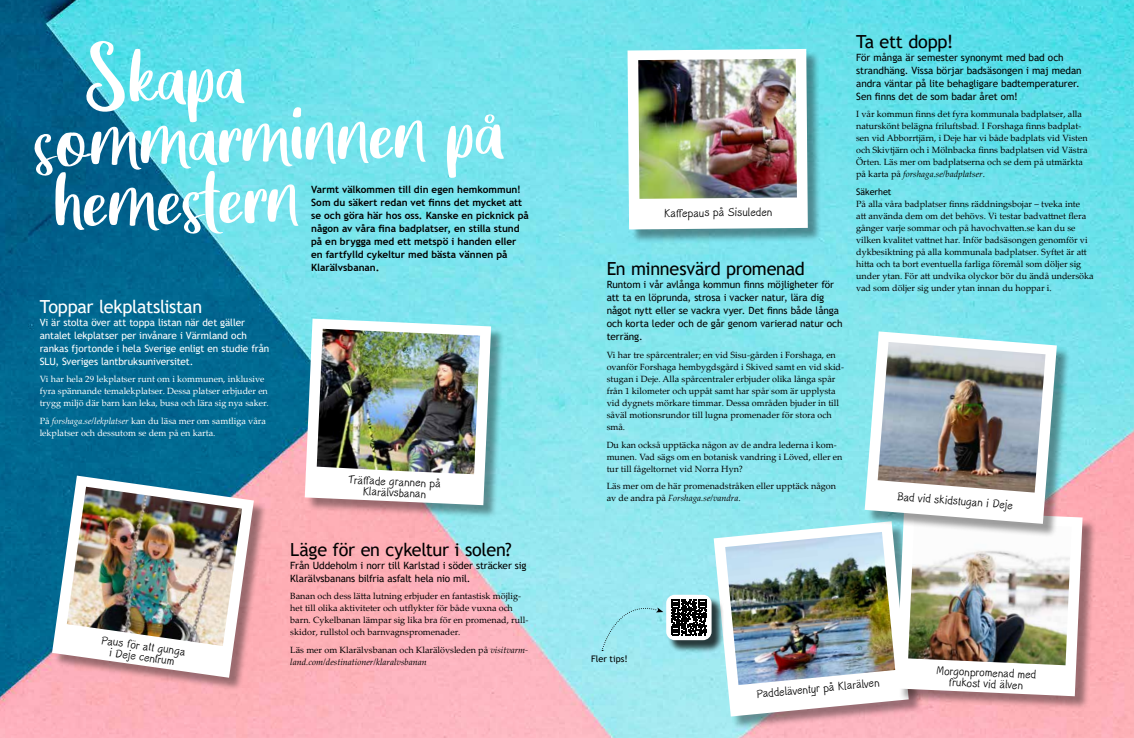
<style>
.page{position:relative;width:1134px;height:738px;background:#fff}
.page>*{position:absolute;margin:0;border:0;box-sizing:border-box;transform-origin:0 0}
.t1{font:53px "Great Wishes";color:#fff}
.t2{font:18px "Trebuchet MS";letter-spacing:-.015em;color:#000}
.t3{font:18px "Trebuchet MS";letter-spacing:-.015em;color:#fff}
.t4{font:13px/11px "Delve Hand";letter-spacing:-.015em;color:#000;text-align:center}
.t5{font:10px/13px "Trebuchet MS";letter-spacing:-.005em;color:#000}
.t6{font:700 10px/13px "Trebuchet MS";color:#000}
.t7{font:10px/13px "Trebuchet MS";letter-spacing:-.005em;color:#fff}
.t8{font:9px/12px "Palatino Linotype";color:#000}
.t9{font:9px/12px "Palatino Linotype";color:#fff}
.t10{font:italic 9px/12px "Palatino Linotype";color:#000}
.t11{font:9px "Trebuchet MS";color:#000}
.s1{font-style:italic}
.s2{font-style:normal}
</style>
<div class="page">
<img style="left:0;top:0;width:1134px;height:737px">
<div style="left:54px;top:477px;width:213px;height:213px;background:#000;opacity:.39"></div>
<svg style="left:52px;top:475px;width:202px;height:202px"></svg>
<img style="left:67px;top:486px;width:175px;height:159px">
<div style="left:307px;top:320px;width:198px;height:198px;background:#000;opacity:.39"></div>
<svg style="left:305px;top:318px;width:186px;height:187px"></svg>
<img style="left:317px;top:328px;width:163px;height:146px">
<div style="left:629px;top:51px;width:193px;height:192px;background:#000;opacity:.39"></div>
<svg style="left:627px;top:49px;width:181px;height:180px"></svg>
<img style="left:638px;top:59px;width:159px;height:140px">
<div style="left:716px;top:522px;width:206px;height:207px;background:#000;opacity:.39"></div>
<svg style="left:714px;top:521px;width:195px;height:195px"></svg>
<img style="left:725px;top:531px;width:170px;height:153px">
<div style="left:898px;top:511px;width:198px;height:198px;background:#000;opacity:.39"></div>
<svg style="left:896px;top:509px;width:186px;height:186px"></svg>
<img style="left:908px;top:519px;width:163px;height:145px">
<div style="left:867px;top:333px;width:203px;height:204px;background:#000;opacity:.39"></div>
<svg style="left:865px;top:331px;width:192px;height:192px"></svg>
<img style="left:878px;top:341px;width:167px;height:151px">
<div style="left:668px;top:595px;width:56px;height:57px;background:#000;opacity:.75"></div>
<div style="left:666px;top:594px;width:45px;height:45px;background:#fff;border-radius:9px"></div>
<svg style="left:671px;top:599px;width:36px;height:35px"></svg>
<svg style="left:601px;top:599px;width:62px;height:51px;background:#98e5ef"></svg>
<h1 class="t1" style="left:86px;top:62px;width:160px;rotate:-1deg">Skapa</h1>
<h1 class="t1" style="left:34px;top:124px;width:471px;rotate:-1deg">sommarminnen på</h1>
<h1 class="t1" style="left:55px;top:185px;width:245px;rotate:-1deg">hemestern</h1>
<p class="t6" style="left:311px;top:182px;width:219px">Varmt välkommen till din egen hemkommun!<br>Som du säkert redan vet finns det mycket att se och göra här hos oss. Kanske en picknick på någon av våra fina badplatser, en stilla stund på en brygga med ett metspö i handen eller en fartfylld cykeltur med bästa vännen på Klarälvsbanan.</p>
<h2 class="t3" style="left:40px;top:294px;width:164px">Toppar lekplatslistan</h2>
<p class="t7" style="left:40px;top:315px;width:231px">Vi är stolta över att toppa listan när det gäller antalet lekplatser per invånare i Värmland och rankas fjortonde i hela Sverige enligt en studie från SLU, Sveriges lantbruksuniversitet.</p>
<p class="t9" style="left:40px;top:372px;width:231px">Vi har hela 29 lekplatser runt om i kommunen, inklusive fyra spännande temalekplatser. Dessa platser erbjuder en trygg miljö där barn kan leka, busa och lära sig nya saker.</p>
<p class="t9" style="left:40px;top:414px;width:228px">På <span class="s1">forshaga.se/lekplatser</span> kan du läsa mer om samtliga våra lekplatser och dessutom se dem på en karta.</p>
<h3 class="t4" style="left:102px;top:634px;width:87px;rotate:8deg">Paus för att gunga i Deje centrum</h3>
<h3 class="t4" style="left:349px;top:474px;width:94px;rotate:3deg">Träff ade grannen på<br>Klarälvsbanan</h3>
<h2 class="t2" style="left:290px;top:537px;width:223px">Läge för en cykeltur i solen?</h2>
<p class="t5" style="left:290px;top:558px;width:238px">Från Uddeholm i norr till Karlstad i söder sträcker sig<br>Klarälvsbanans bilfria asfalt hela nio mil.</p>
<p class="t8" style="left:290px;top:589px;width:240px">Banan och dess lätta lutning erbjuder en fantastisk möjlig&shy;het till olika aktiviteter och utflykter för både vuxna och barn. Cykelbanan lämpar sig lika bra för en promenad, rull&shy;skidor, rullstol och barnvagnspromenader.</p>
<p class="t10" style="left:290px;top:643px;width:239px"><span class="s2">Läs mer om Klarälvsbanan och Klarälövsleden på</span> visitvarm&shy;land.com/destinationer/klaralvsbanan</p>
<h3 class="t4" style="left:664px;top:207px;width:110px">Kaffepaus på Sisuleden</h3>
<h2 class="t2" style="left:607px;top:257px;width:200px">En minnesvärd promenad</h2>
<p class="t5" style="left:607px;top:277px;width:237px">Runtom i vår avlånga kommun finns möjligheter för att ta en löprunda, strosa i vacker natur, lära dig något nytt eller se vackra vyer. Det finns både långa och korta leder och de går genom varierad natur och terräng.</p>
<p class="t8" style="left:607px;top:348px;width:239px">Vi har tre spårcentraler; en vid Sisu-gården i Forshaga, en ovanför Forshaga hembygdsgård i Skived samt en vid skid&shy;stugan i Deje. Alla spårcentraler erbjuder olika långa spår från 1 kilometer och uppåt samt har spår som är upplysta vid dygnets mörkare timmar. Dessa områden bjuder in till såväl motionsrundor till lugna promenader för stora och små.</p>
<p class="t8" style="left:607px;top:437px;width:237px">Du kan också upptäcka någon av de andra lederna i kom&shy;munen. Vad sägs om en botanisk vandring i Löved, eller en tur till fågeltornet vid Norra Hyn?</p>
<p class="t8" style="left:607px;top:479px;width:231px">Läs mer om de här promenadstråken eller upptäck någon av de andra på <span class="s1">Forshaga.se/vandra</span>.</p>
<h2 class="t2" style="left:856px;top:30px;width:99px">Ta ett dopp!</h2>
<p class="t5" style="left:856px;top:50px;width:227px">För många är semester synonymt med bad och strandhäng. Vissa börjar badsäsongen i maj medan andra väntar på lite behagligare badtemperaturer.<br>Sen finns det de som badar året om!</p>
<p class="t8" style="left:856px;top:108px;width:233px">I vår kommun finns det fyra kommunala badplatser, alla naturskönt belägna friluftsbad. I Forshaga finns badplat&shy;sen vid Abborrtjärn, i Deje har vi både badplats vid Visten och Skivtjärn och i Mölnbacka finns badplatsen vid Västra Örten. Läs mer om badplatserna och se dem på utmärkta på karta på <span class="s1">forshaga.se/badplatser</span>.</p>
<p class="t11" style="left:856px;top:186px;width:37px">Säkerhet</p>
<p class="t8" style="left:856px;top:197px;width:239px">På alla våra badplatser finns räddningsbojar – tveka inte<br>att använda dem om det behövs. Vi testar badvattnet flera gånger varje sommar och på havochvatten.se kan du se vilken kvalitet vattnet har. Inför badsäsongen genomför vi dykbesiktning på alla kommunala badplatser. Syftet är att hitta och ta bort eventuella farliga föremål som döljer sig under ytan. För att undvika olyckor bör du ändå undersöka vad som döljer sig under ytan innan du hoppar i.</p>
<h3 class="t4" style="left:897px;top:490px;width:118px;rotate:5deg">Bad vid skidstugan i Deje</h3>
<p class="t11" style="left:591px;top:652px;width:38px">Fler tips!</p>
<h3 class="t4" style="left:756px;top:689px;width:125px;rotate:-6deg">Paddeläventyr på Klarälven</h3>
<h3 class="t4" style="left:937px;top:664px;width:102px;rotate:3deg">Morgonpromenad med frukost vid älven</h3>
</div>
